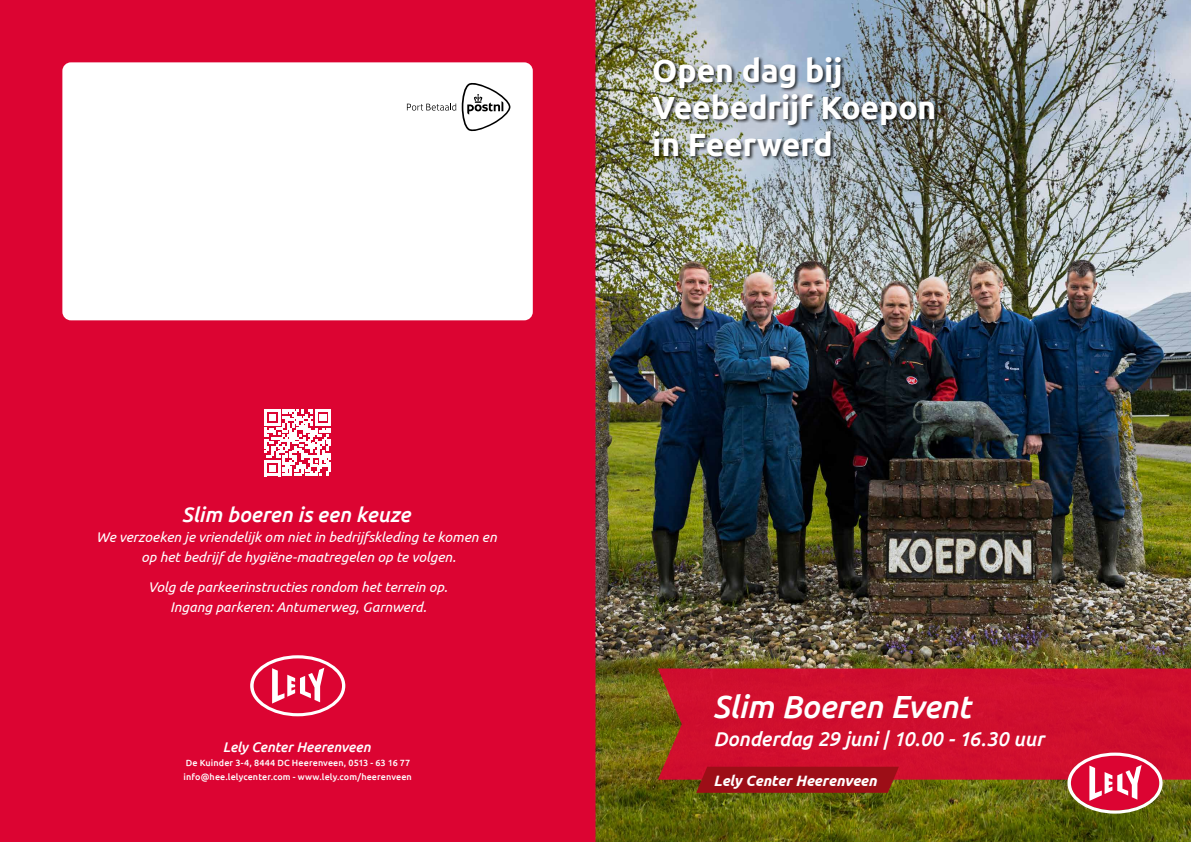
<style>
.page{position:relative;width:1191px;height:842px;background:#fff}
.page>*{position:absolute;margin:0;border:0;box-sizing:border-box;transform-origin:0 0}
.t1{font:700 32px/37px "Ubuntu";letter-spacing:-.005em;color:#fff}
.t2{font:italic 500 32px "Ubuntu";letter-spacing:-.01em;color:#fff}
.t3{font:italic 500 21px "Ubuntu";letter-spacing:-.005em;color:#fff}
.t4{font:italic 500 20px "Ubuntu";letter-spacing:-.005em;color:#fff}
.t5{font:italic 700 15px "Ubuntu";color:#fff}
.t6{font:italic 14px/20px "Ubuntu";letter-spacing:-.005em;color:#fff;text-align:center}
.t7{font:italic 500 14px "Ubuntu";letter-spacing:-.005em;color:#fff}
.t8{font:500 9px/14px "Ubuntu";letter-spacing:.01em;color:#fff}
</style>
<div class="page">
<div style="left:0;top:0;width:595px;height:842px;background:#dc0432"></div>
<div style="left:62px;top:62px;width:471px;height:258px;background:#fff;border-radius:9px"></div>
<svg style="left:462px;top:83px;width:48px;height:49px"></svg>
<svg style="left:407px;top:104px;width:49px;height:7px"></svg>
<img style="left:595px;top:0;width:596px;height:842px">
<div style="left:652px;top:56px;width:287px;height:105px;background:#000;opacity:.75"></div>
<div style="left:658px;top:668px;width:533px;height:112px;background:#d00f2e"></div>
<svg style="left:1067px;top:752px;width:95px;height:62px"></svg>
<svg style="left:250px;top:655px;width:95px;height:61px"></svg>
<svg style="left:264px;top:409px;width:67px;height:67px"></svg>
<svg style="left:696px;top:767px;width:203px;height:26px;background:#9c1117"></svg>
<h2 class="t3" style="left:182px;top:502px;width:230px">Slim boeren is een keuze</h2>
<p class="t6" style="left:96px;top:527px;width:402px">We verzoeken je vriendelijk om niet in bedrijfskleding te komen en op het bedrijf de hygiëne-maatregelen op te volgen.</p>
<p class="t6" style="left:148px;top:577px;width:301px">Volg de parkeerinstructies rondom het terrein op.<br>Ingang parkeren: Antumerweg, Garnwerd.</p>
<p class="t7" style="left:223px;top:738px;width:149px">Lely Center Heerenveen</p>
<p class="t8" style="left:184px;top:755px;width:230px">De Kuinder 3-4, 8444 DC Heerenveen, 0513 - 63 16 77 info@hee.lelycenter.com - www.lely.com/heerenveen</p>
<h1 class="t1" style="left:652px;top:51px;width:286px">Open dag bij<br>Veebedrijf Koepon in Feerwerd</h1>
<h1 class="t2" style="left:712px;top:687px;width:259px">Slim Boeren Event</h1>
<h3 class="t4" style="left:713px;top:727px;width:332px">Donderdag 29 juni | 10.00 - 16.30 uur</h3>
<p class="t5" style="left:713px;top:771px;width:165px">Lely Center Heerenveen</p>
</div>
